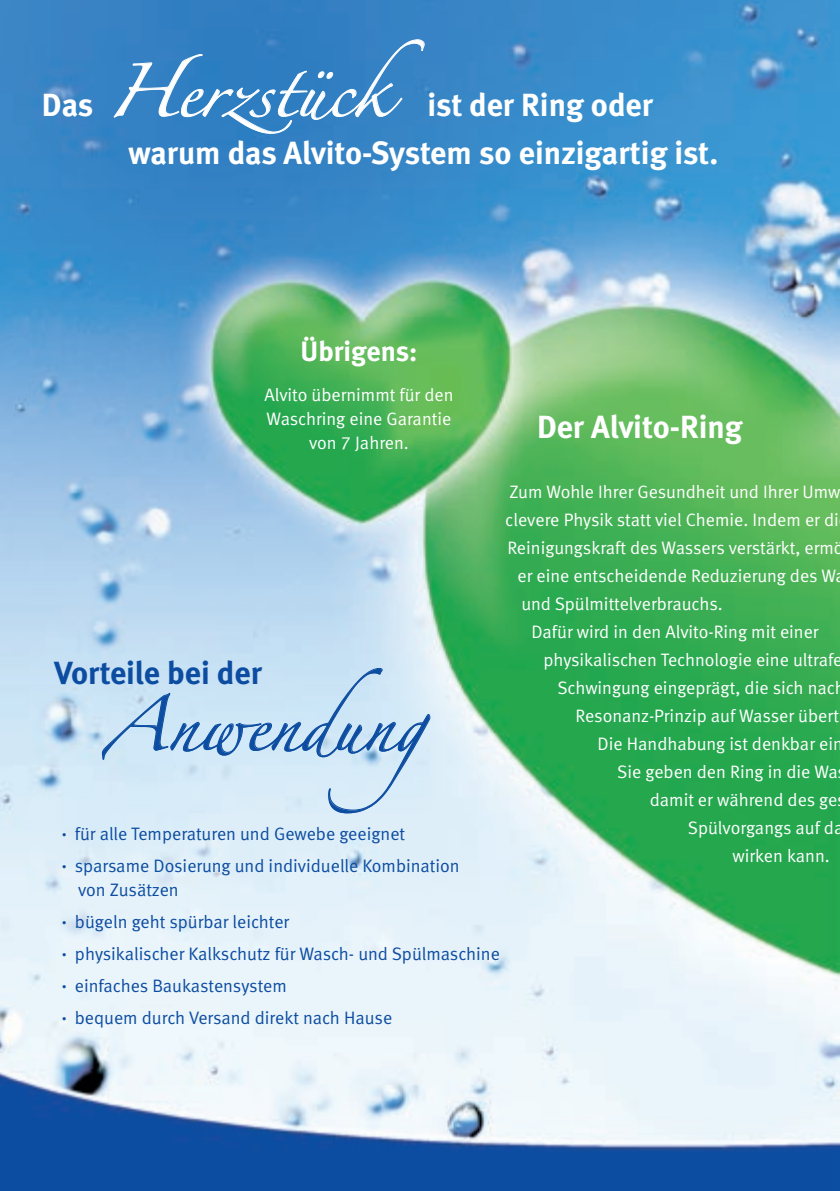
<style>
.page{position:relative;width:840px;height:1191px;background:#fff}
.page>*{position:absolute;margin:0;border:0;box-sizing:border-box;transform-origin:0 0}
.t1{font:48px "Zapfino";color:#fff}
.t2{font:48px "Zapfino";color:#0d4da1}
.t3{font:32px "Meta Bold LF";color:#fff}
.t4{font:32px "Meta Bold LF";color:#0d4da1}
.t5{font:28px "Meta Bold LF";color:#fff}
.t6{font:18px "Meta Normal LF";color:#fff}
.t7{font:18px "Meta Normal LF";color:#0d4da1}
</style>
<div class="page">
<img style="left:0;top:0;width:839px;height:1191px">
<svg style="left:113px;top:39px;width:312px;height:95px;background:#3f88c6"></svg>
<svg style="left:101px;top:667px;width:329px;height:147px;background:#c6dff2"></svg>
<p class="t1" style="left:107px;top:71px;width:318px">Herzstück</p>
<p class="t3" style="left:42px;top:86px;width:53px">Das</p>
<p class="t3" style="left:427px;top:86px;width:227px">ist der Ring oder</p>
<p class="t3" style="left:128px;top:134px;width:591px">warum das Alvito-System so einzigartig ist.</p>
<p class="t5" style="left:300px;top:334px;width:118px">Übrigens:</p>
<p class="t6" style="left:264px;top:384px;width:190px">Alvito übernimmt für den</p>
<p class="t6" style="left:266px;top:408px;width:186px">Waschring eine Garantie</p>
<p class="t6" style="left:309px;top:432px;width:101px">von 7 Jahren.</p>
<p class="t3" style="left:536px;top:407px;width:207px">Der Alvito-Ring</p>
<p class="t6" style="left:509px;top:481px;width:332px">Zum Wohle Ihrer Gesundheit und Ihrer Umw</p>
<p class="t6" style="left:505px;top:509px;width:335px">clevere Physik statt viel Chemie. Indem er di</p>
<p class="t6" style="left:507px;top:537px;width:337px">Reinigungskraft des Wassers verstärkt, ermö</p>
<p class="t6" style="left:517px;top:565px;width:320px">er eine entscheidende Reduzierung des W</p>
<p class="t6" style="left:521px;top:593px;width:203px">und Spülmittelverbrauchs.</p>
<p class="t6" style="left:531px;top:621px;width:288px">Dafür wird in den Alvito-Ring mit einer</p>
<p class="t6" style="left:543px;top:649px;width:300px">physikalischen Technologie eine ultrafe</p>
<p class="t6" style="left:557px;top:677px;width:288px">Schwingung eingeprägt, die sich nach</p>
<p class="t6" style="left:575px;top:705px;width:265px">Resonanz-Prinzip auf Wasser übert</p>
<p class="t6" style="left:597px;top:733px;width:247px">Die Handhabung ist denkbar ein</p>
<p class="t6" style="left:617px;top:761px;width:222px">Sie geben den Ring in die Wa</p>
<p class="t6" style="left:649px;top:789px;width:189px">damit er während des ge</p>
<p class="t6" style="left:687px;top:817px;width:157px">Spülvorgangs auf da</p>
<p class="t6" style="left:732px;top:845px;width:99px">wirken kann.</p>
<p class="t4" style="left:54px;top:653px;width:209px">Vorteile bei der</p>
<p class="t2" style="left:104px;top:705px;width:393px">Anwendung</p>
<p class="t7" style="left:62px;top:823px;width:345px"><sup>.</sup> für alle Temperaturen und Gewebe geeignet</p>
<p class="t7" style="left:62px;top:855px;width:399px"><sup>.</sup> sparsame Dosierung und individuelle Kombination</p>
<p class="t7" style="left:78px;top:879px;width:102px">von Zusätzen</p>
<p class="t7" style="left:62px;top:911px;width:229px"><sup>.</sup> bügeln geht spürbar leichter</p>
<p class="t7" style="left:62px;top:943px;width:439px"><sup>.</sup> physikalischer Kalkschutz für Wasch- und Spülmaschine</p>
<p class="t7" style="left:62px;top:975px;width:226px"><sup>.</sup> einfaches Baukastensystem</p>
<p class="t7" style="left:62px;top:1007px;width:332px"><sup>.</sup> bequem durch Versand direkt nach Hause</p>
</div>
